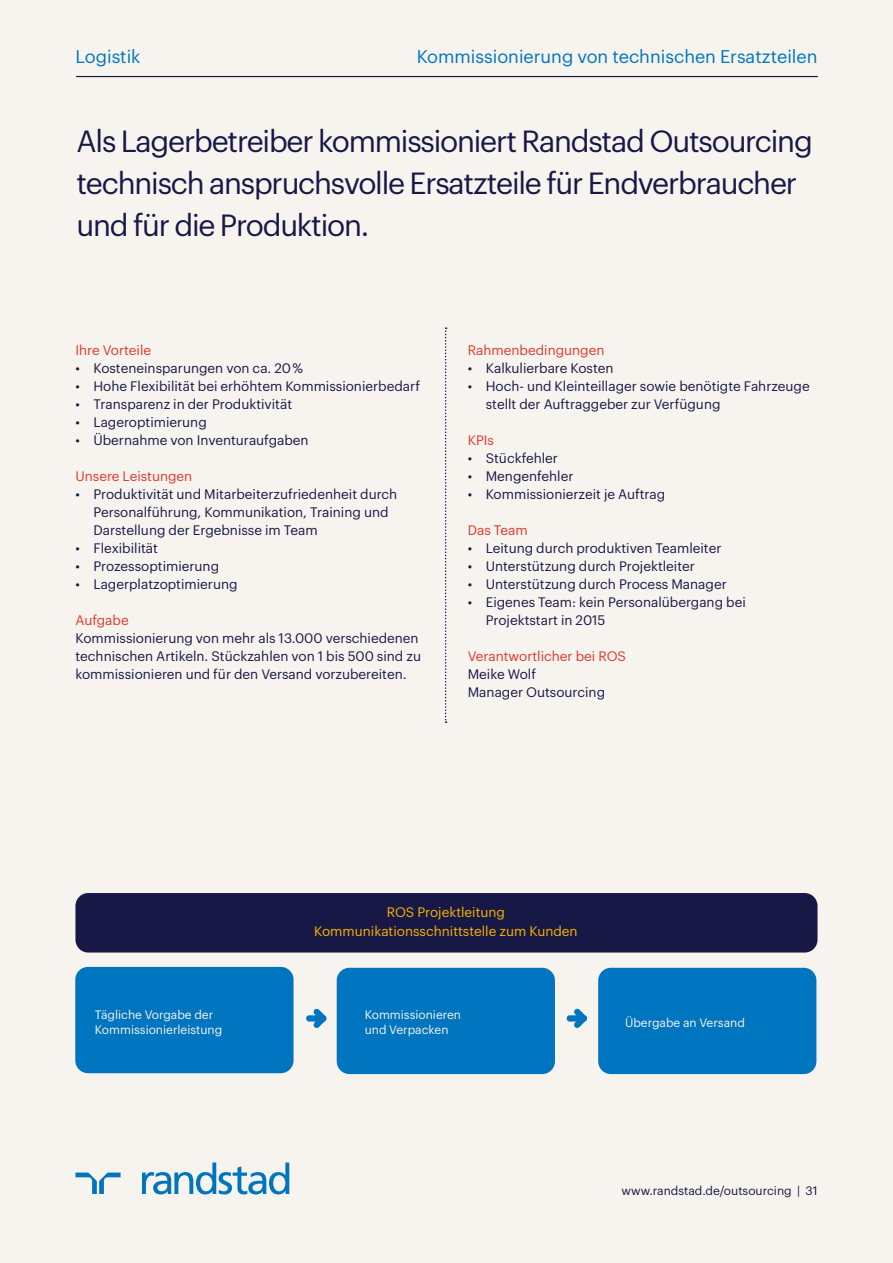
<style>
.page{position:relative;width:893px;height:1263px;background:#f7f4ef}
.page>*{position:absolute;margin:0;border:0;box-sizing:border-box;transform-origin:0 0}
.t1{font:30px/42px "Graphik LCG";letter-spacing:-.04em;color:#171846}
.t2{font:18px "Graphik LCG";color:#0075bf}
.t3{font:13.5px/18px "Graphik LCG";color:#171846}
.t4{font:13.5px "Graphik LCG";color:#e2372a}
.t5{font:13.5px/18.8px "Graphik LCG";color:#fab300;text-align:center}
.t6{font:12px/15px "Graphik LCG";color:#f7f4ef}
.t7{font:12px "Graphik LCG";color:#171846}
</style>
<div class="page">
<hr style="left:77px;top:76px;width:740px;height:1px;background:#171846">
<svg style="left:445px;top:327px;width:2px;height:396px"></svg>
<div style="left:75px;top:967px;width:219px;height:106px;background:#0075bf;border-radius:13px"></div>
<div style="left:337px;top:968px;width:218px;height:106px;background:#0075bf;border-radius:13px"></div>
<div style="left:598px;top:968px;width:218px;height:106px;background:#0075bf;border-radius:13px"></div>
<div style="left:75px;top:893px;width:742px;height:59px;background:#171846;border-radius:13px"></div>
<svg style="left:313px;top:1008px;width:14px;height:20px"></svg>
<div style="left:306px;top:1015px;width:20px;height:6px;background:#0075bf;border-radius:3px"></div>
<svg style="left:574px;top:1008px;width:13px;height:20px"></svg>
<div style="left:567px;top:1015px;width:20px;height:6px;background:#0075bf;border-radius:3px"></div>
<svg style="left:75px;top:1172px;width:46px;height:22px"></svg>
<svg style="left:142px;top:1162px;width:147px;height:32px"></svg>
<h2 class="t2" style="left:75px;top:43px;width:67px">Logistik</h2>
<h2 class="t2" style="left:417px;top:43px;width:402px">Kommissionierung von technischen Ersatzteilen</h2>
<h1 class="t1" style="left:77px;top:118px;width:738px">Als Lagerbetreiber kommissioniert Randstad Outsourcing technisch anspruchsvolle Ersatzteile für Endverbraucher und für die Produktion.</h1>
<p class="t4" style="left:75px;top:340px;width:77px">Ihre Vorteile</p>
<p class="t3" style="left:75px;top:358px;width:229px">• Kosteneinsparungen von ca. 20 %</p>
<p class="t3" style="left:75px;top:376px;width:346px">• Hohe Flexibilität bei erhöhtem Kommissionierbedarf</p>
<p class="t3" style="left:75px;top:394px;width:218px">• Transparenz in der Produktivität</p>
<p class="t3" style="left:75px;top:412px;width:133px">• Lageroptimierung</p>
<p class="t3" style="left:75px;top:430px;width:235px">• Übernahme von Inventuraufgaben</p>
<p class="t4" style="left:75px;top:466px;width:118px">Unsere Leistungen</p>
<p class="t3" style="left:93px;top:484px;width:305px;text-indent:-18px">• Produktivität und Mitarbeiterzufriedenheit durch<br>Personalführung, Kommunikation, Training und<br>Darstellung der Ergebnisse im Team</p>
<p class="t3" style="left:75px;top:538px;width:84px">• Flexibilität</p>
<p class="t3" style="left:75px;top:556px;width:145px">• Prozessoptimierung</p>
<p class="t3" style="left:75px;top:574px;width:164px">• Lagerplatzoptimierung</p>
<p class="t4" style="left:75px;top:610px;width:55px">Aufgabe</p>
<p class="t3" style="left:75px;top:628px;width:347px">Kommissionierung von mehr als 13.000 verschiedenen technischen Artikeln. Stückzahlen von 1 bis 500 sind zu kommissionieren und für den Versand vorzubereiten.</p>
<p class="t4" style="left:468px;top:340px;width:138px">Rahmenbedingungen</p>
<p class="t3" style="left:468px;top:358px;width:147px">• Kalkulierbare Kosten</p>
<p class="t3" style="left:486px;top:376px;width:325px;text-indent:-18px">• Hoch- und Kleinteillager sowie benötigte Fahrzeuge stellt der Auftraggeber zur Verfügung</p>
<p class="t4" style="left:468px;top:430px;width:28px">KPIs</p>
<p class="t3" style="left:468px;top:448px;width:92px">• Stückfehler</p>
<p class="t3" style="left:468px;top:466px;width:107px">• Mengenfehler</p>
<p class="t3" style="left:468px;top:484px;width:199px">• Kommissionierzeit je Auftrag</p>
<p class="t4" style="left:468px;top:520px;width:62px">Das Team</p>
<p class="t3" style="left:468px;top:538px;width:255px">• Leitung durch produktiven Teamleiter</p>
<p class="t3" style="left:468px;top:556px;width:229px">• Unterstützung durch Projektleiter</p>
<p class="t3" style="left:468px;top:574px;width:260px">• Unterstützung durch Process Manager</p>
<p class="t3" style="left:486px;top:592px;width:262px;text-indent:-18px">• Eigenes Team: kein Personalübergang bei<br>Projektstart in 2015</p>
<p class="t4" style="left:468px;top:646px;width:160px">Verantwortlicher bei ROS</p>
<p class="t3" style="left:468px;top:664px;width:139px">Meike Wolf<br>Manager Outsourcing</p>
<p class="t6" style="left:95px;top:1006px;width:129px">Tägliche Vorgabe der<br>Kommissionierleistung</p>
<p class="t5" style="left:314px;top:901px;width:265px">ROS Projektleitung<br>Kommunikationsschnittstelle zum Kunden</p>
<p class="t6" style="left:365px;top:1006px;width:98px">Kommissionieren und Verpacken</p>
<p class="t6" style="left:625px;top:1014px;width:121px">Übergabe an Versand</p>
<p class="t7" style="left:621px;top:1182px;width:197px">www.randstad.de/outsourcing | 31</p>
</div>
